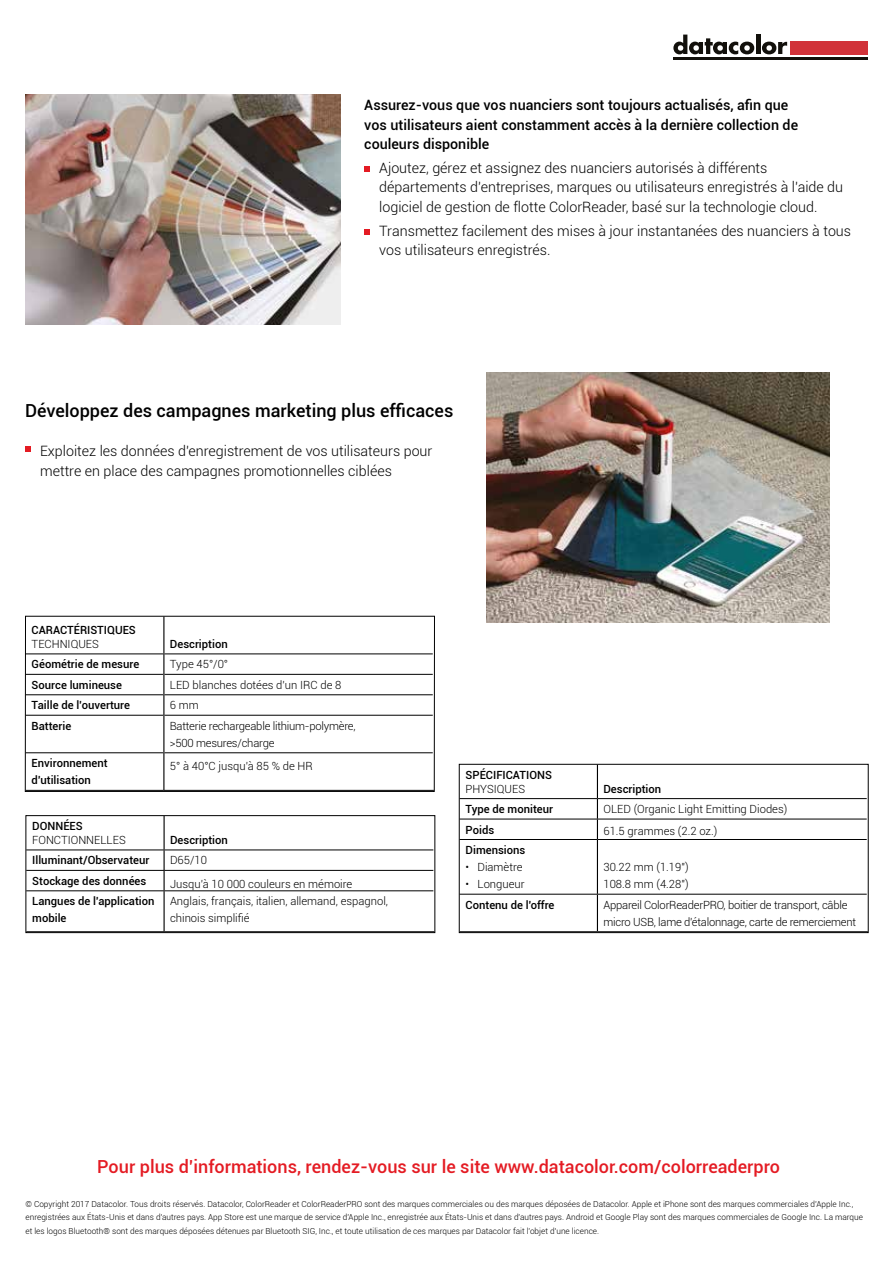
<style>
.page{position:relative;width:893px;height:1263px;background:#fff}
.page>*{position:absolute;margin:0;border:0;box-sizing:border-box;transform-origin:0 0}
.t1{font:500 18px "Roboto";color:#e41b23}
.t2{font:500 18px "Roboto";color:#000}
.t3{font:300 14.25px/19.5px "Roboto";color:#000}
.t4{font:500 14.25px/19.5px "Roboto";color:#000}
.t5{font:300 11.25px/17.1px "Roboto";color:#000}
.t6{font:500 11.25px/17.1px "Roboto";color:#000}
.t7{font:300 11.25px/17.1px "Roboto";letter-spacing:-.02em;color:#000}
.t8{font:300 8.25px/13.5px "Roboto";color:#000}
</style>
<div class="page">
<svg style="left:673px;top:35px;width:81px;height:19px"></svg>
<hr style="left:756px;top:35px;width:4px;height:19px;background:#12100b">
<svg style="left:762px;top:42px;width:25px;height:12px"></svg>
<div style="left:790px;top:42px;width:77px;height:13px;background:#d13239"></div>
<hr style="left:673px;top:57px;width:194px;height:2px;background:#12100b">
<img style="left:26px;top:95px;width:314px;height:230px">
<svg style="left:25px;top:446px;width:6px;height:6px"></svg>
<hr style="left:26px;top:653px;width:137px;height:1px;background:#000">
<hr style="left:164px;top:653px;width:269px;height:1px;background:#000">
<hr style="left:26px;top:674px;width:137px;height:1px;background:#000">
<hr style="left:164px;top:674px;width:269px;height:1px;background:#000">
<hr style="left:26px;top:694px;width:137px;height:1px;background:#000">
<hr style="left:164px;top:694px;width:269px;height:1px;background:#000">
<hr style="left:26px;top:715px;width:137px;height:1px;background:#000">
<hr style="left:164px;top:715px;width:269px;height:1px;background:#000">
<hr style="left:26px;top:752px;width:137px;height:1px;background:#000">
<hr style="left:164px;top:752px;width:269px;height:1px;background:#000">
<hr style="left:163px;top:617px;width:1px;height:37px;background:#000">
<svg style="left:163px;top:654px;width:1px;height:61px"></svg>
<hr style="left:163px;top:715px;width:1px;height:38px;background:#000">
<hr style="left:163px;top:753px;width:1px;height:37px;background:#000">
<div style="left:25px;top:616px;width:410px;height:176px;border:1px solid #000"></div>
<hr style="left:597px;top:798px;width:270px;height:1px;background:#000">
<hr style="left:597px;top:819px;width:270px;height:1px;background:#000">
<hr style="left:597px;top:839px;width:270px;height:1px;background:#000">
<hr style="left:597px;top:894px;width:270px;height:1px;background:#000">
<hr style="left:597px;top:765px;width:1px;height:33px;background:#000">
<svg style="left:597px;top:799px;width:1px;height:40px"></svg>
<hr style="left:597px;top:840px;width:1px;height:54px;background:#000">
<hr style="left:597px;top:894px;width:1px;height:37px;background:#000">
<hr style="left:460px;top:798px;width:137px;height:1px;background:#000">
<hr style="left:460px;top:819px;width:137px;height:1px;background:#000">
<hr style="left:460px;top:839px;width:137px;height:1px;background:#000">
<hr style="left:460px;top:894px;width:137px;height:1px;background:#000">
<div style="left:459px;top:764px;width:410px;height:169px;border:1px solid #000"></div>
<hr style="left:164px;top:849px;width:269px;height:1px;background:#000">
<hr style="left:164px;top:870px;width:269px;height:1px;background:#000">
<hr style="left:164px;top:890px;width:269px;height:1px;background:#000">
<hr style="left:164px;top:816px;width:1px;height:33px;background:#000">
<svg style="left:164px;top:850px;width:1px;height:40px"></svg>
<hr style="left:164px;top:891px;width:1px;height:40px;background:#000">
<hr style="left:26px;top:849px;width:138px;height:1px;background:#000">
<hr style="left:26px;top:870px;width:138px;height:1px;background:#000">
<hr style="left:26px;top:890px;width:138px;height:1px;background:#000">
<div style="left:26px;top:815px;width:409px;height:118px;border:1px solid #000"></div>
<svg style="left:364px;top:166px;width:6px;height:6px"></svg>
<svg style="left:364px;top:229px;width:6px;height:6px"></svg>
<img style="left:487px;top:372px;width:342px;height:251px">
<h2 class="t4" style="left:364px;top:95px;width:435px">Assurez-vous que vos nuanciers sont toujours actualisés, afin que vos utilisateurs aient constamment accès à la dernière collection de couleurs disponible</h2>
<h2 class="t3" style="left:379px;top:158px;width:465px">Ajoutez, gérez et assignez des nuanciers autorisés à différents départements d'entreprises, marques ou utilisateurs enregistrés à l'aide du logiciel de gestion de flotte ColorReader, basé sur la technologie cloud.</h2>
<h2 class="t3" style="left:379px;top:220px;width:473px">Transmettez facilement des mises à jour instantanées des nuanciers à tous vos utilisateurs enregistrés.</h2>
<h1 class="t2" style="left:25px;top:398px;width:430px">Développez des campagnes marketing plus efficaces</h1>
<h2 class="t3" style="left:40px;top:441px;width:394px">Exploitez les données d'enregistrement de vos utilisateurs pour mettre en place des campagnes promotionnelles ciblées</h2>
<h3 class="t6" style="left:32px;top:621px;width:106px">CARACTÉRISTIQUES</h3>
<h3 class="t5" style="left:32px;top:635px;width:69px">TECHNIQUES</h3>
<h3 class="t6" style="left:170px;top:634px;width:59px">Description</h3>
<h3 class="t6" style="left:32px;top:655px;width:109px">Géométrie de mesure</h3>
<h3 class="t5" style="left:170px;top:655px;width:60px">Type 45°/0°</h3>
<h3 class="t6" style="left:32px;top:676px;width:92px">Source lumineuse</h3>
<h3 class="t5" style="left:170px;top:676px;width:173px">LED blanches dotées d'un IRC de 8</h3>
<h3 class="t6" style="left:32px;top:696px;width:100px">Taille de l’ouverture</h3>
<h3 class="t5" style="left:170px;top:696px;width:30px">6 mm</h3>
<h3 class="t6" style="left:32px;top:717px;width:41px">Batterie</h3>
<h3 class="t7" style="left:170px;top:717px;width:187px">Batterie rechargeable lithium-polymère, &gt;500 mesures/charge</h3>
<h3 class="t6" style="left:32px;top:754px;width:77px">Environnement d'utilisation</h3>
<h3 class="t5" style="left:170px;top:757px;width:144px">5° à 40°C jusqu'à 85 % de HR</h3>
<h3 class="t6" style="left:32px;top:817px;width:52px">DONNÉES</h3>
<h3 class="t5" style="left:32px;top:831px;width:95px">FONCTIONNELLES</h3>
<h3 class="t6" style="left:170px;top:831px;width:59px">Description</h3>
<h3 class="t6" style="left:32px;top:851px;width:119px">Illuminant/Observateur</h3>
<h3 class="t5" style="left:170px;top:851px;width:38px">D65/10</h3>
<h3 class="t6" style="left:32px;top:872px;width:116px">Stockage des données</h3>
<h3 class="t5" style="left:170px;top:875px;width:184px">Jusqu'à 10 000 couleurs en mémoire</h3>
<h3 class="t6" style="left:32px;top:892px;width:124px">Langues de l'application mobile</h3>
<h3 class="t5" style="left:170px;top:892px;width:219px">Anglais, français, italien, allemand, espagnol, chinois simplifié</h3>
<h3 class="t6" style="left:466px;top:766px;width:88px">SPÉCIFICATIONS</h3>
<h3 class="t5" style="left:466px;top:780px;width:61px">PHYSIQUES</h3>
<h3 class="t6" style="left:603px;top:780px;width:59px">Description</h3>
<h3 class="t6" style="left:466px;top:800px;width:89px">Type de moniteur</h3>
<h3 class="t5" style="left:603px;top:800px;width:185px">OLED (Organic Light Emitting Diodes)</h3>
<h3 class="t6" style="left:466px;top:820px;width:30px">Poids</h3>
<h3 class="t5" style="left:603px;top:822px;width:115px">61.5 grammes (2.2 oz.)</h3>
<h3 class="t6" style="left:466px;top:841px;width:61px">Dimensions</h3>
<h3 class="t5" style="left:466px;top:858px;width:58px">• Diamètre</h3>
<h3 class="t5" style="left:466px;top:875px;width:61px">• Longueur</h3>
<h3 class="t5" style="left:603px;top:858px;width:87px">30.22 mm (1.19")<br>108.8 mm (4.28")</h3>
<h3 class="t6" style="left:466px;top:896px;width:90px">Contenu de l'offre</h3>
<h3 class="t7" style="left:603px;top:896px;width:254px">Appareil ColorReaderPRO, boitier de transport, câble micro USB, lame d'étalonnage, carte de remerciement</h3>
<h1 class="t1" style="left:97px;top:1154px;width:684px">Pour plus d’informations, rendez-vous sur le site www.datacolor.com/colorreaderpro</h1>
<p class="t8" style="left:26px;top:1197px;width:839px">© Copyright 2017 Datacolor. Tous droits réservés. Datacolor, ColorReader et ColorReaderPRO sont des marques commerciales ou des marques déposées de Datacolor. Apple et iPhone sont des marques commerciales d'Apple Inc., enregistrées aux États-Unis et dans d'autres pays. App Store est une marque de service d'Apple Inc., enregistrée aux États-Unis et dans d'autres pays. Android et Google Play sont des marques commerciales de Google Inc. La marque et les logos Bluetooth® sont des marques déposées détenues par Bluetooth SIG, Inc., et toute utilisation de ces marques par Datacolor fait l'objet d'une licence.</p>
</div>
